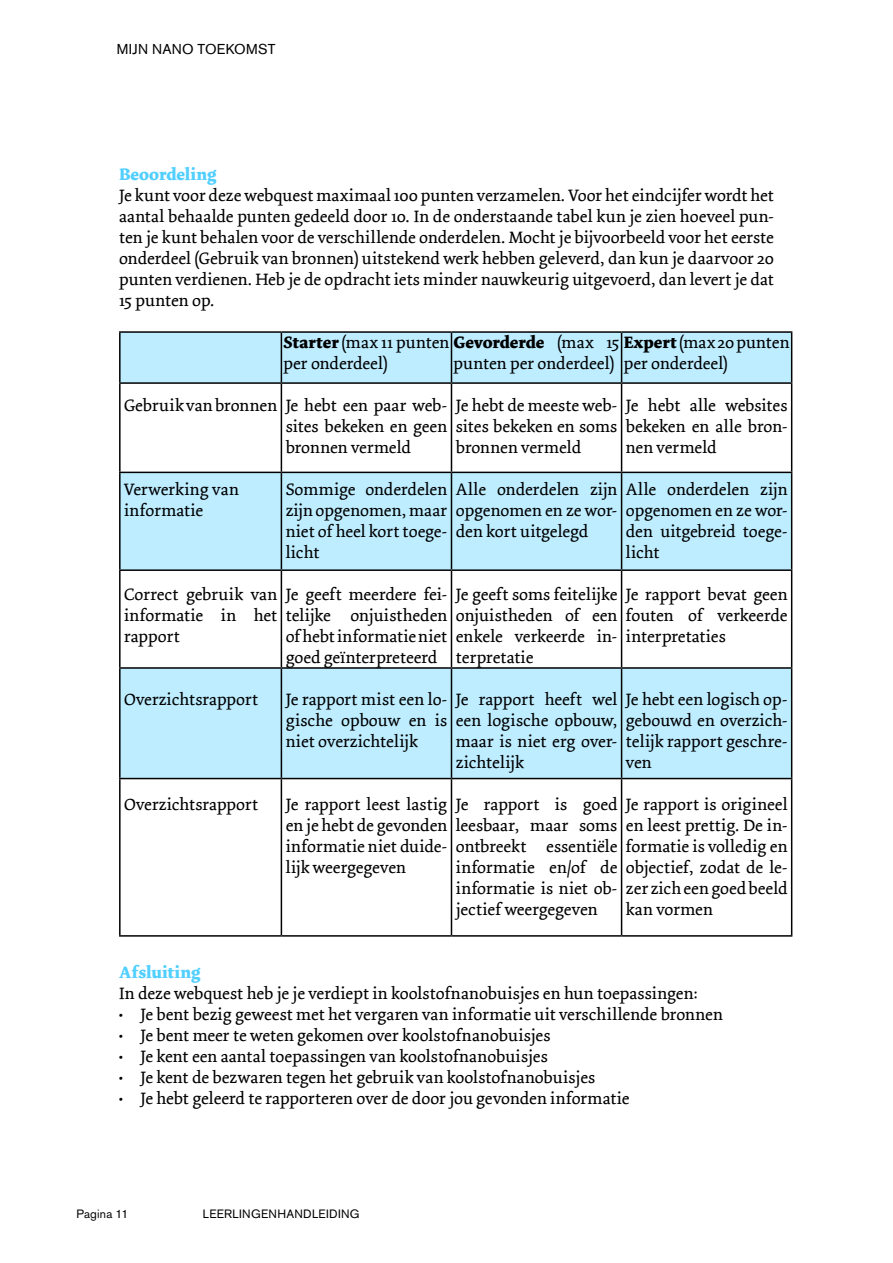
<style>
.page{position:relative;width:893px;height:1263px;background:#fff}
.page>*{position:absolute;margin:0;border:0;box-sizing:border-box;transform-origin:0 0}
.t1{font:17.25px/21px "Dolly";color:#000;text-align:justify}
.t2{font:700 17.25px "Dolly";letter-spacing:.005em;color:#51cfff}
.t3{font:14.25px "Akzidenz Grotesk BQ";letter-spacing:.015em;color:#000}
.t4{font:12px "Akzidenz Grotesk BQ";letter-spacing:.025em;color:#000}
.s1{font-weight:700}
</style>
<div class="page">
<svg style="left:121px;top:333px;width:670px;height:445px;fill:#bdedff"></svg>
<hr style="left:119px;top:331px;width:162px;height:2px;background:#000">
<hr style="left:119px;top:333px;width:2px;height:49px;background:#000">
<hr style="left:281px;top:331px;width:170px;height:2px;background:#000">
<hr style="left:281px;top:333px;width:1px;height:49px;background:#000">
<hr style="left:451px;top:331px;width:171px;height:2px;background:#000">
<hr style="left:451px;top:333px;width:1px;height:49px;background:#000">
<hr style="left:622px;top:331px;width:170px;height:2px;background:#000">
<hr style="left:621px;top:333px;width:1px;height:49px;background:#000">
<hr style="left:791px;top:333px;width:1px;height:49px;background:#000">
<hr style="left:119px;top:382px;width:162px;height:2px;background:#000">
<hr style="left:119px;top:384px;width:2px;height:88px;background:#000">
<hr style="left:281px;top:382px;width:170px;height:2px;background:#000">
<hr style="left:281px;top:384px;width:1px;height:88px;background:#000">
<hr style="left:451px;top:382px;width:171px;height:2px;background:#000">
<hr style="left:451px;top:384px;width:1px;height:88px;background:#000">
<hr style="left:622px;top:382px;width:170px;height:2px;background:#000">
<hr style="left:621px;top:384px;width:1px;height:88px;background:#000">
<hr style="left:791px;top:384px;width:1px;height:88px;background:#000">
<hr style="left:119px;top:472px;width:162px;height:1px;background:#000">
<hr style="left:119px;top:473px;width:2px;height:96px;background:#000">
<hr style="left:281px;top:472px;width:170px;height:1px;background:#000">
<hr style="left:281px;top:473px;width:1px;height:96px;background:#000">
<hr style="left:451px;top:472px;width:171px;height:1px;background:#000">
<hr style="left:451px;top:473px;width:1px;height:96px;background:#000">
<hr style="left:622px;top:472px;width:170px;height:1px;background:#000">
<hr style="left:621px;top:473px;width:1px;height:96px;background:#000">
<hr style="left:791px;top:473px;width:1px;height:96px;background:#000">
<hr style="left:119px;top:569px;width:162px;height:2px;background:#000">
<hr style="left:119px;top:571px;width:2px;height:96px;background:#000">
<hr style="left:281px;top:569px;width:170px;height:2px;background:#000">
<hr style="left:281px;top:571px;width:1px;height:96px;background:#000">
<hr style="left:451px;top:569px;width:171px;height:2px;background:#000">
<hr style="left:451px;top:571px;width:1px;height:96px;background:#000">
<hr style="left:622px;top:569px;width:170px;height:2px;background:#000">
<hr style="left:621px;top:571px;width:1px;height:96px;background:#000">
<hr style="left:791px;top:571px;width:1px;height:96px;background:#000">
<hr style="left:119px;top:667px;width:162px;height:2px;background:#000">
<hr style="left:119px;top:669px;width:2px;height:109px;background:#000">
<hr style="left:281px;top:667px;width:170px;height:2px;background:#000">
<hr style="left:281px;top:669px;width:1px;height:109px;background:#000">
<hr style="left:451px;top:667px;width:171px;height:2px;background:#000">
<hr style="left:451px;top:669px;width:1px;height:109px;background:#000">
<hr style="left:622px;top:667px;width:170px;height:2px;background:#000">
<hr style="left:621px;top:669px;width:1px;height:109px;background:#000">
<hr style="left:791px;top:669px;width:1px;height:109px;background:#000">
<hr style="left:119px;top:778px;width:162px;height:1px;background:#000">
<hr style="left:119px;top:779px;width:2px;height:156px;background:#000">
<hr style="left:281px;top:778px;width:170px;height:1px;background:#000">
<hr style="left:281px;top:779px;width:1px;height:156px;background:#000">
<hr style="left:451px;top:778px;width:171px;height:1px;background:#000">
<hr style="left:451px;top:779px;width:1px;height:156px;background:#000">
<hr style="left:622px;top:778px;width:170px;height:1px;background:#000">
<hr style="left:621px;top:779px;width:1px;height:156px;background:#000">
<hr style="left:791px;top:779px;width:1px;height:156px;background:#000">
<hr style="left:119px;top:935px;width:162px;height:2px;background:#000">
<hr style="left:281px;top:935px;width:170px;height:2px;background:#000">
<hr style="left:451px;top:935px;width:171px;height:2px;background:#000">
<hr style="left:622px;top:935px;width:170px;height:2px;background:#000">
<p class="t3" style="left:117px;top:40px;width:160px">MIJN NANO TOEKOMST</p>
<p class="t2" style="left:119px;top:164px;width:99px">Beoordeling</p>
<p class="t1" style="left:119px;top:185px;width:656px">Je kunt voor deze webquest maximaal 100 punten verzamelen. Voor het eindcijfer wordt het aantal behaalde punten gedeeld door 10. In de onderstaande tabel kun je zien hoeveel pun&shy;ten je kunt behalen voor de verschillende onderdelen. Mocht je bijvoorbeeld voor het eerste onderdeel (Gebruik van bronnen) uitstekend werk hebben geleverd, dan kun je daarvoor 20 punten verdienen. Heb je de opdracht iets minder nauwkeurig uitgevoerd, dan levert je dat 15 punten op.</p>
<p class="t1" style="left:284px;top:332px;width:507px"><span class="s1">Starter</span> (max 11 punten <span class="s1">Gevorderde</span> (max 15 <span class="s1">Expert</span> (max 20 punten per onderdeel)</p>
<p class="t1" style="left:454px;top:353px;width:162px">punten per onderdeel)</p>
<p class="t1" style="left:624px;top:353px;width:106px">per onderdeel)</p>
<p class="t1" style="left:286px;top:395px;width:163px;text-indent:-162px">Gebruik van bronnen Je hebt een paar web&shy;sites bekeken en geen bronnen vermeld</p>
<p class="t1" style="left:456px;top:395px;width:163px">Je hebt de meeste web&shy;sites bekeken en soms bronnen vermeld</p>
<p class="t1" style="left:626px;top:395px;width:163px">Je hebt alle websites bekeken en alle bron&shy;nen vermeld</p>
<p class="t1" style="left:124px;top:479px;width:116px">Verwerking van informatie</p>
<p class="t1" style="left:286px;top:479px;width:163px">Sommige onderdelen zijn opgenomen, maar niet of heel kort toege&shy;licht</p>
<p class="t1" style="left:456px;top:479px;width:163px">Alle onderdelen zijn opgenomen en ze wor&shy;den kort uitgelegd</p>
<p class="t1" style="left:626px;top:479px;width:163px">Alle onderdelen zijn opgenomen en ze wor&shy;den uitgebreid toege&shy;licht</p>
<p class="t1" style="left:124px;top:584px;width:155px">Correct gebruik van informatie in het rapport</p>
<p class="t1" style="left:286px;top:584px;width:163px">Je geeft meerdere fei&shy;telijke onjuistheden of hebt informatie niet goed geïnterpreteerd</p>
<p class="t1" style="left:456px;top:584px;width:163px">Je geeft soms feitelijke onjuistheden of een enkele verkeerde in&shy;terpretatie</p>
<p class="t1" style="left:626px;top:584px;width:163px">Je rapport bevat geen fouten of verkeerde interpretaties</p>
<p class="t1" style="left:124px;top:689px;width:136px">Overzichtsrapport</p>
<p class="t1" style="left:286px;top:689px;width:163px">Je rapport mist een lo&shy;gische opbouw en is niet overzichtelijk</p>
<p class="t1" style="left:456px;top:689px;width:163px">Je rapport heeft wel een logische opbouw, maar is niet erg over&shy;zichtelijk</p>
<p class="t1" style="left:626px;top:689px;width:163px">Je hebt een logisch op&shy;gebouwd en overzich&shy;telijk rapport geschre&shy;ven</p>
<p class="t1" style="left:124px;top:794px;width:136px">Overzichtsrapport</p>
<p class="t1" style="left:286px;top:794px;width:163px">Je rapport leest lastig en je hebt de gevonden informatie niet duide&shy;lijk weergegeven</p>
<p class="t1" style="left:456px;top:794px;width:163px">Je rapport is goed leesbaar, maar soms ontbreekt essentiële informatie en/of de informatie is niet ob&shy;jectief weergegeven</p>
<p class="t1" style="left:626px;top:794px;width:163px">Je rapport is origineel en leest prettig. De in&shy;formatie is volledig en objectief, zodat de le&shy;zer zich een goed beeld kan vormen</p>
<p class="t2" style="left:119px;top:961px;width:83px">Afsluiting</p>
<p class="t1" style="left:119px;top:983px;width:580px">In deze webquest heb je je verdiept in koolstofnanobuisjes en hun toepassingen:</p>
<p class="t1" style="left:119px;top:1004px;width:605px">• Je bent bezig geweest met het vergaren van informatie uit verschillende bronnen</p>
<p class="t1" style="left:119px;top:1025px;width:433px">• Je bent meer te weten gekomen over koolstofnanobuisjes</p>
<p class="t1" style="left:119px;top:1046px;width:430px">• Je kent een aantal toepassingen van koolstofnanobuisjes</p>
<p class="t1" style="left:119px;top:1067px;width:478px">• Je kent de bezwaren tegen het gebruik van koolstofnanobuisjes</p>
<p class="t1" style="left:119px;top:1088px;width:512px">• Je hebt geleerd te rapporteren over de door jou gevonden informatie</p>
<p class="t4" style="left:77px;top:1207px;width:53px">Pagina 11</p>
<p class="t4" style="left:203px;top:1207px;width:158px">LEERLINGENHANDLEIDING</p>
</div>
